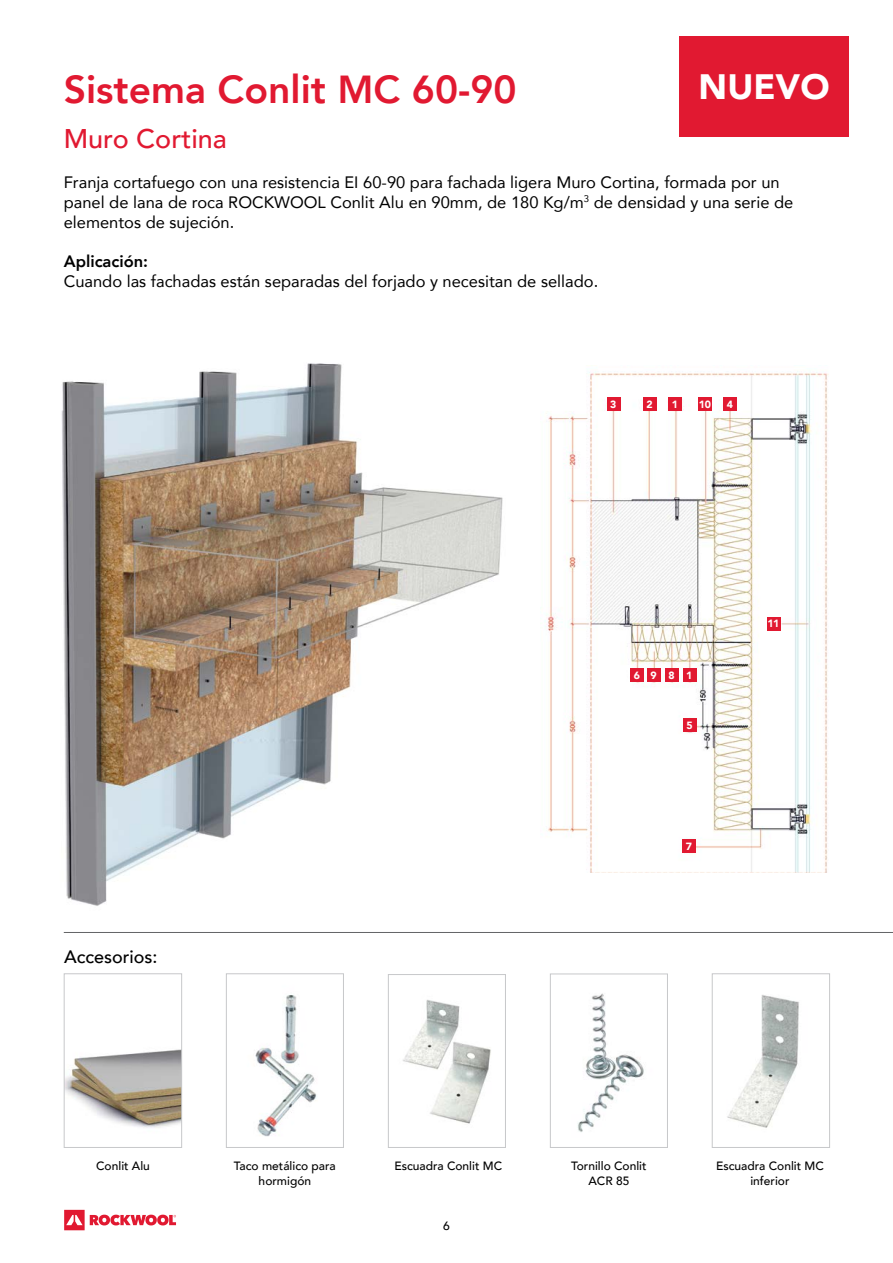
<style>
.page{position:relative;width:893px;height:1263px;background:#fff}
.page>*{position:absolute;margin:0;border:0;box-sizing:border-box;transform-origin:0 0}
.t1{font:800 39px "Avenir";color:#e11931}
.t2{font:900 35.25px "Avenir";color:#fff}
.t3{font:500 27px "Avenir";color:#e11931}
.t4{font:500 18px "Avenir";color:#000}
.t5{font:16.5px/19.8px "Avenir";color:#000}
.t6{font:800 16.5px "Avenir";color:#000}
.t7{font:500 12px/15px "Avenir";color:#000;text-align:center}
.t8{font:900 10.5px "Avenir";letter-spacing:1.01em;color:#fff}
</style>
<div class="page">
<svg style="left:64px;top:1210px;width:112px;height:20px"></svg>
<img style="left:66px;top:1049px;width:114px;height:79px">
<div style="left:64px;top:973px;width:118px;height:175px;border:1px solid #c7c8ca"></div>
<img style="left:255px;top:995px;width:62px;height:142px">
<div style="left:226px;top:973px;width:118px;height:175px;border:1px solid #c7c8ca"></div>
<div style="left:679px;top:37px;width:170px;height:100px;background:#e11931"></div>
<hr style="left:64px;top:932px;width:829px;height:1px;background:#636466">
<img style="left:727px;top:995px;width:72px;height:133px">
<div style="left:712px;top:973px;width:118px;height:175px;border:1px solid #c7c8ca"></div>
<img style="left:61px;top:363px;width:442px;height:543px">
<img style="left:403px;top:999px;width:88px;height:125px">
<div style="left:388px;top:974px;width:118px;height:174px;border:1px solid #c7c8ca"></div>
<img style="left:578px;top:993px;width:66px;height:139px">
<div style="left:550px;top:973px;width:118px;height:175px;border:1px solid #c7c8ca"></div>
<img style="left:545px;top:371px;width:284px;height:502px">
<div style="left:668px;top:398px;width:14px;height:13px;background:#e11931"></div>
<div style="left:698px;top:398px;width:14px;height:13px;background:#e11931"></div>
<div style="left:643px;top:398px;width:14px;height:13px;background:#e11931"></div>
<div style="left:607px;top:398px;width:13px;height:13px;background:#e11931"></div>
<div style="left:723px;top:398px;width:14px;height:13px;background:#e11931"></div>
<div style="left:683px;top:718px;width:14px;height:14px;background:#e11931"></div>
<div style="left:630px;top:668px;width:14px;height:14px;background:#e11931"></div>
<div style="left:647px;top:668px;width:14px;height:14px;background:#e11931"></div>
<div style="left:665px;top:668px;width:14px;height:14px;background:#e11931"></div>
<div style="left:683px;top:668px;width:13px;height:14px;background:#e11931"></div>
<div style="left:682px;top:839px;width:14px;height:13px;background:#e11931"></div>
<div style="left:767px;top:617px;width:13px;height:13px;background:#e11931"></div>
<h1 class="t1" style="left:64px;top:59px;width:454px">Sistema Conlit MC 60-90</h1>
<h3 class="t3" style="left:64px;top:115px;width:165px">Muro Cortina</h3>
<p class="t5" style="left:64px;top:172px;width:731px">Franja cortafuego con una resistencia EI 60-90 para fachada ligera Muro Cortina, formada por un panel de lana de roca ROCKWOOL Conlit Alu en 90mm, de 180 Kg/m<sup>3</sup> de densidad y una serie de elementos de sujeción.</p>
<p class="t6" style="left:64px;top:249px;width:86px">Aplicación:</p>
<p class="t5" style="left:64px;top:271px;width:536px">Cuando las fachadas están separadas del forjado y necesitan de sellado.</p>
<h2 class="t2" style="left:699px;top:57px;width:133px">NUEVO</h2>
<p class="t4" style="left:64px;top:942px;width:95px">Accesorios:</p>
<p class="t8" style="left:610px;top:396px;width:8px">3</p>
<p class="t8" style="left:646px;top:396px;width:8px">2</p>
<p class="t8" style="left:672px;top:396px;width:8px">1</p>
<p class="t8" style="left:699px;top:395px;width:13px">10</p>
<p class="t8" style="left:727px;top:396px;width:8px">4</p>
<p class="t8" style="left:634px;top:666px;width:60px">6981</p>
<p class="t8" style="left:686px;top:716px;width:8px">5</p>
<p class="t8" style="left:686px;top:837px;width:8px">7</p>
<p class="t8" style="left:767px;top:615px;width:13px">11</p>
<p class="t7" style="left:96px;top:1157px;width:55px">Conlit Alu</p>
<p class="t7" style="left:394px;top:1157px;width:109px">Escuadra Conlit MC</p>
<p class="t7" style="left:571px;top:1158px;width:77px">Tornillo Conlit<br>ACR 85</p>
<p class="t7" style="left:234px;top:1158px;width:103px">Taco metálico para hormigón</p>
<p class="t7" style="left:716px;top:1157px;width:109px">Escuadra Conlit MC inferior</p>
<p class="t7" style="left:443px;top:1217px;width:8px">6</p>
</div>
